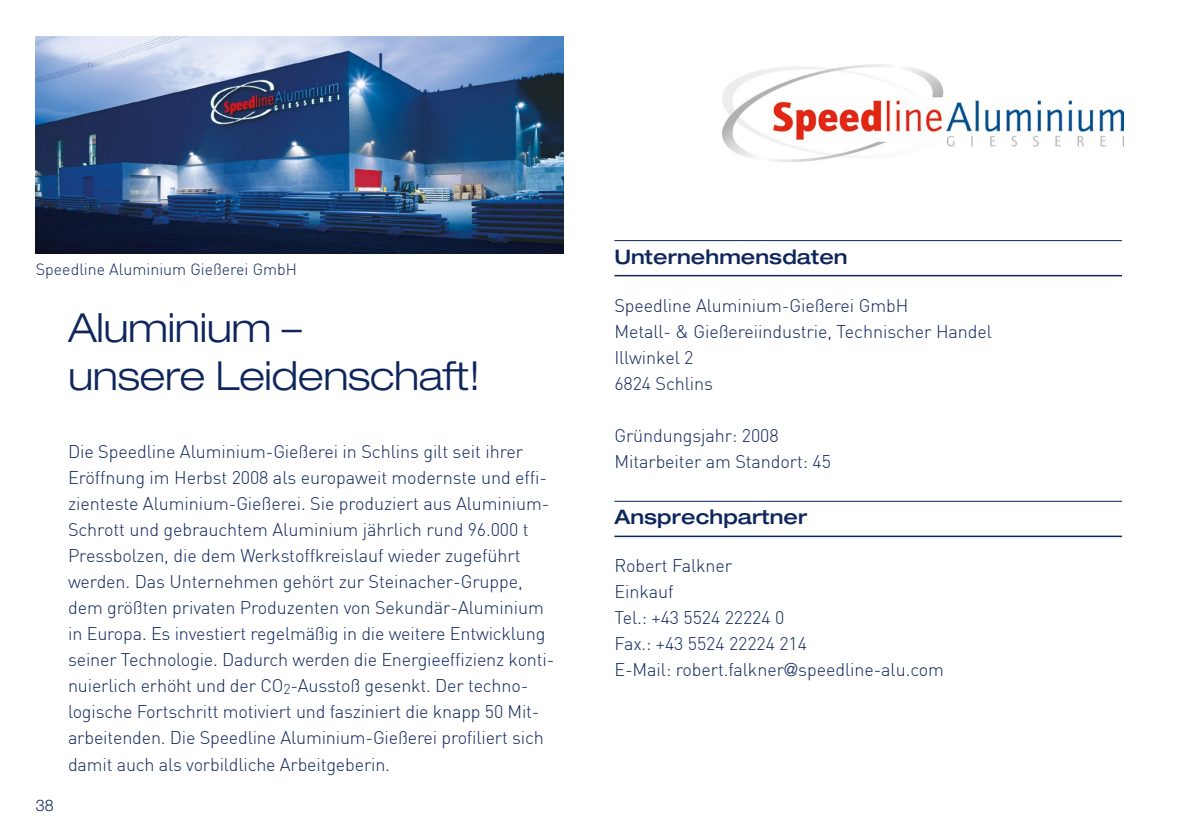
<style>
.page{position:relative;width:1191px;height:840px;background:#fff}
.page>*{position:absolute;margin:0;border:0;box-sizing:border-box;transform-origin:0 0}
.t1{font:300 expanded 40px/48px "Helvetica Neue LT Std";letter-spacing:-.01em;color:#0f265c}
.t2{font:500 expanded 20px "Helvetica Neue LT Std";letter-spacing:.005em;color:#0f265c}
.t3{font:300 18px/26px "DIN";letter-spacing:-.005em;color:#0f265c}
.t4{font:300 16px "DIN";color:#0f265c}
.t5{font:300 16px "Helvetica Neue LT Std";color:#0f265c}
.s1{font-family:"Helvetica Neue LT Std"}
</style>
<div class="page">
<img style="left:722px;top:64px;width:401px;height:97px">
<hr style="left:614px;top:500px;width:508px;height:1px;background:#0f265c">
<hr style="left:614px;top:535px;width:508px;height:2px;background:#0f265c">
<hr style="left:614px;top:240px;width:508px;height:1px;background:#0f265c">
<hr style="left:614px;top:275px;width:508px;height:1px;background:#0f265c">
<img style="left:36px;top:36px;width:527px;height:218px">
<p class="t4" style="left:36px;top:259px;width:262px">Speedline Aluminium Gießerei GmbH</p>
<h1 class="t1" style="left:68px;top:303px;width:414px">Aluminium –<br>unsere Leidenschaft!</h1>
<p class="t5" style="left:36px;top:794px;width:19px">38</p>
<p class="t3" style="left:68px;top:438px;width:488px">Die Speedline Aluminium-Gießerei in Schlins gilt seit ihrer Eröffnung im Herbst 2008 als europaweit modernste und effi&shy;zienteste Aluminium-Gießerei. Sie produziert aus Aluminium-Schrott und gebrauchtem Aluminium jährlich rund 96.000 t Pressbolzen, die dem Werkstoffkreislauf wieder zugeführt werden. Das Unternehmen gehört zur Steinacher-Gruppe, dem größten privaten Produzenten von Sekundär-Aluminium in Europa. Es investiert regelmäßig in die weitere Entwicklung seiner Technologie. Dadurch werden die Energieeffizienz konti&shy;nuierlich erhöht und der CO<sub>2</sub>-Ausstoß gesenkt. Der techno&shy;logische Fortschritt motiviert und fasziniert die knapp 50 Mit&shy;arbeitenden. Die Speedline Aluminium-Gießerei profiliert sich damit auch als vorbildliche Arbeitgeberin.</p>
<p class="t2" style="left:614px;top:244px;width:235px">Unternehmensdaten</p>
<p class="t3" style="left:614px;top:292px;width:379px">Speedline Aluminium-Gießerei GmbH<br>Metall- &amp; Gießereiindustrie, Technischer Handel<br>Illwinkel 2<br>6824 Schlins</p>
<p class="t3" style="left:614px;top:422px;width:218px">Gründungsjahr: 2008<br>Mitarbeiter am Standort: 45</p>
<p class="t2" style="left:614px;top:504px;width:194px">Ansprechpartner</p>
<p class="t3" style="left:614px;top:552px;width:331px">Robert Falkner<br>Einkauf<br>Tel.: +43 5524 22224 0<br>Fax.: +43 5524 22224 214<br>E-Mail: robert.falkner<span class="s1">@</span>speedline-alu.com</p>
</div>
